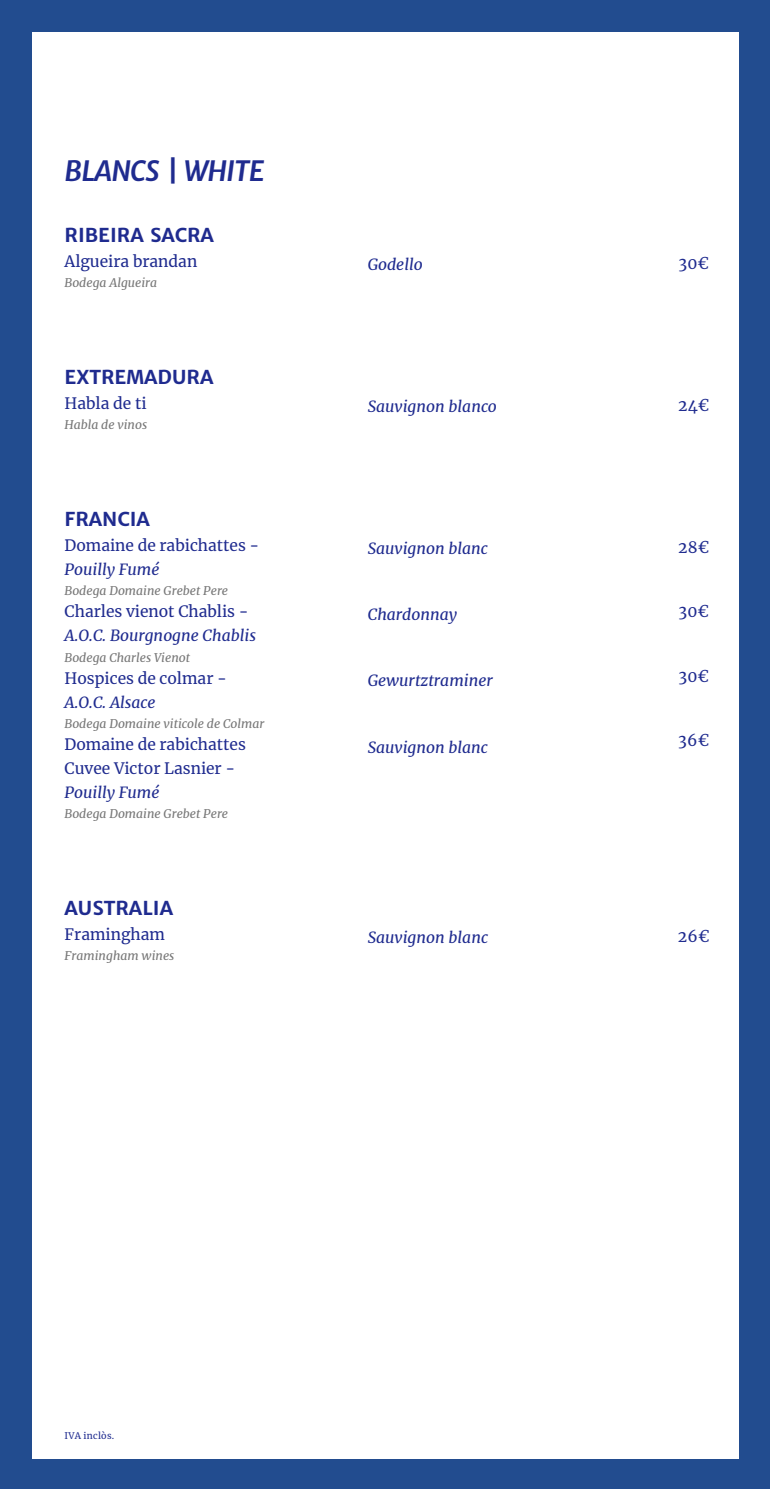
<style>
.page{position:relative;width:770px;height:1489px;background:#fff}
.page>*{position:absolute;margin:0;border:0;box-sizing:border-box;transform-origin:0 0}
.t1{font:italic 700 27.65px "Merriweather Sans";letter-spacing:-.025em;color:#1f2b8f}
.t2{font:700 19.25px "Merriweather Sans";color:#1f2b8f}
.t3{font:15.58px "Merriweather";color:#1f2b8f}
.t4{font:italic 15.58px "Merriweather";color:#1f2b8f}
.t5{font:italic 12.08px "Merriweather";color:#777}
.t6{font:9.1px "Merriweather";letter-spacing:.025em;color:#1f2b8f}
.s1{font-style:normal}
</style>
<div class="page">
<div style="left:0;top:0;width:32px;height:1488px;background:#224c8f"></div>
<div style="left:739px;top:0;width:30px;height:1488px;background:#224c8f"></div>
<div style="left:0;top:0;width:769px;height:32px;background:#224c8f"></div>
<div style="left:0;top:1458px;width:769px;height:30px;background:#224c8f"></div>
<p class="t1" style="left:65px;top:154px;width:201px">BLANCS <span class="s1">|</span> WHITE</p>
<p class="t2" style="left:65px;top:223px;width:151px">RIBEIRA SACRA</p>
<p class="t3" style="left:65px;top:252px;width:134px">Algueira brandan</p>
<p class="t5" style="left:65px;top:275px;width:94px">Bodega Algueira</p>
<p class="t2" style="left:65px;top:365px;width:150px">EXTREMADURA</p>
<p class="t3" style="left:65px;top:394px;width:83px">Habla de ti</p>
<p class="t5" style="left:65px;top:417px;width:84px">Habla de vinos</p>
<p class="t2" style="left:65px;top:507px;width:87px">FRANCIA</p>
<p class="t3" style="left:65px;top:535px;width:196px">Domaine de rabichattes -</p>
<p class="t4" style="left:65px;top:560px;width:96px">Pouilly Fumé</p>
<p class="t5" style="left:65px;top:583px;width:165px">Bodega Domaine Grebet Pere</p>
<p class="t3" style="left:65px;top:602px;width:185px">Charles vienot Chablis -</p>
<p class="t4" style="left:65px;top:626px;width:193px">A.O.C. Bourgnogne Chablis</p>
<p class="t5" style="left:65px;top:649px;width:127px">Bodega Charles Vienot</p>
<p class="t3" style="left:65px;top:668px;width:164px">Hospices de colmar -</p>
<p class="t4" style="left:65px;top:692px;width:92px">A.O.C. Alsace</p>
<p class="t5" style="left:65px;top:716px;width:201px">Bodega Domaine viticole de Colmar</p>
<p class="t3" style="left:65px;top:734px;width:183px">Domaine de rabichattes</p>
<p class="t3" style="left:65px;top:758px;width:172px">Cuvee Victor Lasnier -</p>
<p class="t4" style="left:65px;top:783px;width:96px">Pouilly Fumé</p>
<p class="t5" style="left:65px;top:806px;width:165px">Bodega Domaine Grebet Pere</p>
<p class="t2" style="left:65px;top:896px;width:110px">AUSTRALIA</p>
<p class="t3" style="left:65px;top:924px;width:102px">Framingham</p>
<p class="t5" style="left:65px;top:948px;width:111px">Framingham wines</p>
<p class="t4" style="left:367px;top:254px;width:56px">Godello</p>
<p class="t3" style="left:678px;top:253px;width:32px">30€</p>
<p class="t4" style="left:367px;top:396px;width:130px">Sauvignon blanco</p>
<p class="t3" style="left:677px;top:395px;width:33px">24€</p>
<p class="t4" style="left:367px;top:538px;width:121px">Sauvignon blanc</p>
<p class="t3" style="left:677px;top:537px;width:32px">28€</p>
<p class="t4" style="left:367px;top:604px;width:91px">Chardonnay</p>
<p class="t3" style="left:678px;top:602px;width:32px">30€</p>
<p class="t4" style="left:367px;top:671px;width:127px">Gewurtztraminer</p>
<p class="t3" style="left:678px;top:666px;width:32px">30€</p>
<p class="t4" style="left:367px;top:737px;width:121px">Sauvignon blanc</p>
<p class="t3" style="left:677px;top:731px;width:32px">36€</p>
<p class="t4" style="left:367px;top:927px;width:122px">Sauvignon blanc</p>
<p class="t3" style="left:677px;top:926px;width:33px">26€</p>
<p class="t6" style="left:65px;top:1430px;width:51px">IVA inclòs.</p>
</div>
